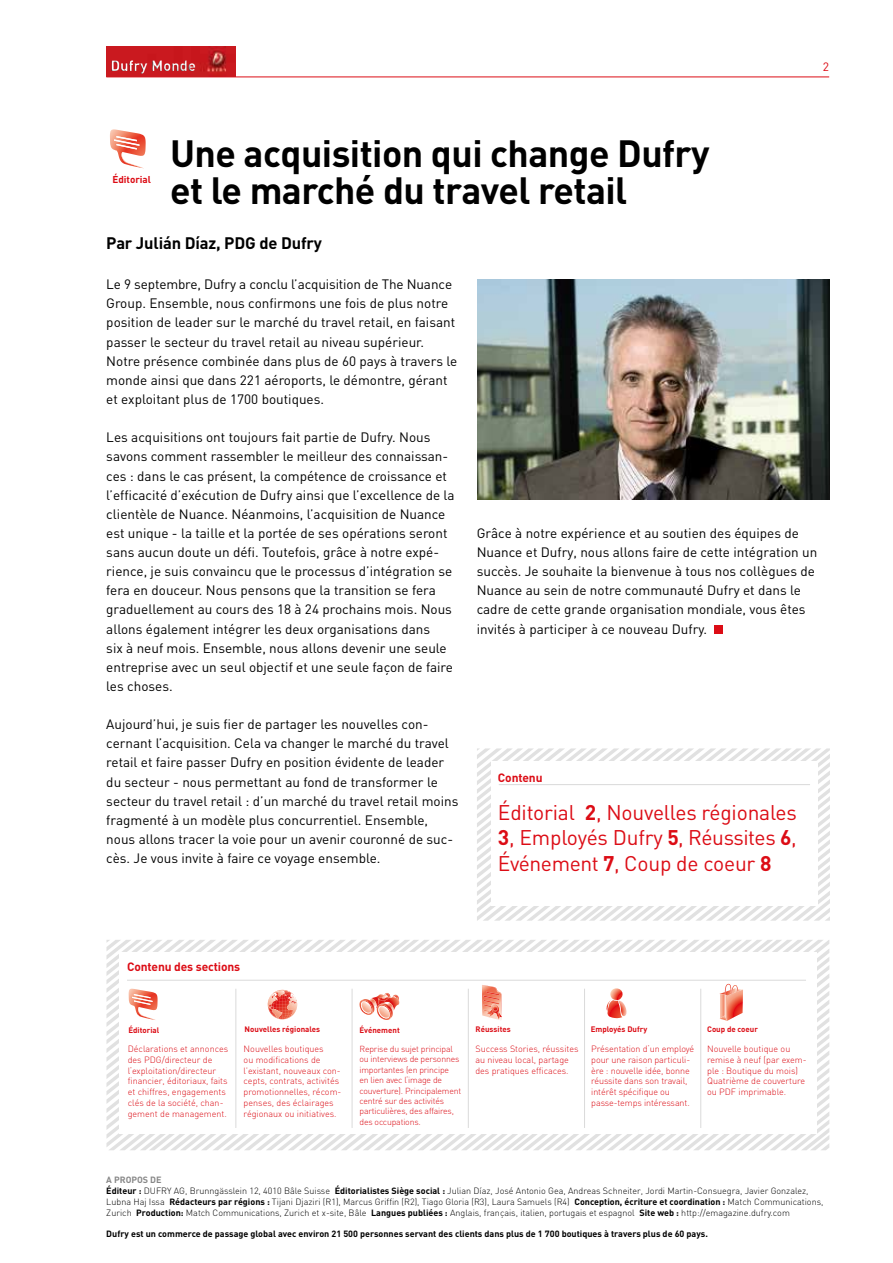
<style>
.page{position:relative;width:893px;height:1263px;background:#fff}
.page>*{position:absolute;margin:0;border:0;box-sizing:border-box;transform-origin:0 0}
.t1{font:700 37.5px/37.5px "DIN";letter-spacing:-.015em;color:#000}
.t2{font:21px/25.2px "DIN";letter-spacing:-.02em;color:#dc0c15;text-align:justify}
.t3{font:700 16.5px "DIN";letter-spacing:-.01em;color:#000}
.t4{font:700 14.7px "DIN";color:#fff}
.t5{font:13.5px/19.2px "DIN";color:#000}
.t6{font:700 12px "DIN";letter-spacing:-.01em;color:#dc0c15}
.t7{font:12px "DIN";color:#dc0c15}
.t8{font:700 9.9px "DIN";color:#dc0c15}
.t9{font:300 9px/10.8px "DIN";color:#dc0c15}
.t10{font:300 9px/10.8px "DIN";color:#000}
.t11{font:700 9px "DIN";color:#000}
.t12{font:300 8.7px/10.5px "DIN";letter-spacing:-.02em;color:#dc0c15}
.t13{font:700 7.95px "DIN";color:#dc0c15}
.s1{font-weight:700}
.s2{font-weight:700;color:#878787}
</style>
<div class="page">
<hr style="left:106px;top:77px;width:723px;height:1px;background:#dc0c15">
<div style="left:714px;top:625px;width:8px;height:9px;background:#dc0c15"></div>
<img style="left:477px;top:279px;width:353px;height:221px">
<svg style="left:477px;top:748px;width:353px;height:173px"></svg>
<div style="left:491px;top:761px;width:326px;height:145px;background:#fff"></div>
<hr style="left:499px;top:784px;width:311px;height:1px;background:#dadada">
<svg style="left:106px;top:940px;width:723px;height:210px"></svg>
<img style="left:106px;top:47px;width:130px;height:30px">
<div style="left:111px;top:58px;width:87px;height:17px;background:#c61c1f"></div>
<div style="left:110px;top:58px;width:85px;height:17px;background:#000;opacity:.75"></div>
<svg style="left:110px;top:129px;width:36px;height:40px"></svg>
<p class="t4" style="left:110px;top:56px;width:87px">Dufry Monde</p>
<p class="t8" style="left:112px;top:173px;width:40px">Éditorial</p>
<h1 class="t1" style="left:170px;top:133px;width:541px">Une acquisition qui change Dufry et le marché du travel retail</h1>
<p class="t7" style="left:823px;top:59px;width:8px">2</p>
<p class="t3" style="left:106px;top:232px;width:217px">Par Julián Díaz, PDG de Dufry</p>
<p class="t5" style="left:106px;top:274px;width:352px">Le 9 septembre, Dufry a conclu l’acquisition de The Nuance Group. Ensemble, nous confirmons une fois de plus notre position de leader sur le marché du travel retail, en faisant passer le secteur du travel retail au niveau supérieur.<br>Notre présence combinée dans plus de 60 pays à travers le monde ainsi que dans 221 aéroports, le démontre, gérant et exploitant plus de 1700 boutiques.</p>
<p class="t5" style="left:106px;top:427px;width:350px">Les acquisitions ont toujours fait partie de Dufry. Nous savons comment rassembler le meilleur des connaissan&shy;ces : dans le cas présent, la compétence de croissance et l’efficacité d’exécution de Dufry ainsi que l’excellence de la clientèle de Nuance. Néanmoins, l’acquisition de Nuance est unique - la taille et la portée de ses opérations seront sans aucun doute un défi. Toutefois, grâce à notre expé&shy;rience, je suis convaincu que le processus d’intégration se fera en douceur. Nous pensons que la transition se fera graduellement au cours des 18 à 24 prochains mois. Nous allons également intégrer les deux organisations dans<br>six à neuf mois. Ensemble, nous allons devenir une seule entreprise avec un seul objectif et une seule façon de faire les choses.</p>
<p class="t5" style="left:106px;top:714px;width:354px">Aujourd’hui, je suis fier de partager les nouvelles con&shy;cernant l’acquisition. Cela va changer le marché du travel retail et faire passer Dufry en position évidente de leader du secteur - nous permettant au fond de transformer le secteur du travel retail : d’un marché du travel retail moins fragmenté à un modèle plus concurrentiel. Ensemble, nous allons tracer la voie pour un avenir couronné de suc&shy;cès. Je vous invite à faire ce voyage ensemble.</p>
<p class="t5" style="left:477px;top:523px;width:342px">Grâce à notre expérience et au soutien des équipes de Nuance et Dufry, nous allons faire de cette intégration un succès. Je souhaite la bienvenue à tous nos collègues de Nuance au sein de notre communauté Dufry et dans le cadre de cette grande organisation mondiale, vous êtes invités à participer à ce nouveau Dufry.</p>
<p class="t6" style="left:498px;top:769px;width:46px">Contenu</p>
<h2 class="t2" style="left:498px;top:800px;width:300px">Éditorial <span class="s1">2</span>, Nouvelles régionales <span class="s1">3</span>, Employés Dufry <span class="s1">5</span>, Réussites <span class="s1">6</span>, Événement <span class="s1">7</span>, Coup de coeur <span class="s1">8</span></h2>
<p class="t6" style="left:127px;top:958px;width:115px">Contenu des sections</p>
<p class="t13" style="left:128px;top:1024px;width:32px">Éditorial</p>
<p class="t13" style="left:591px;top:1024px;width:58px">Employés Dufry</p>
<p class="t13" style="left:707px;top:1024px;width:52px">Coup de coeur</p>
<p class="t13" style="left:245px;top:1024px;width:77px">Nouvelles régionales</p>
<p class="t13" style="left:359px;top:1024px;width:42px">Événement</p>
<p class="t13" style="left:476px;top:1024px;width:37px">Réussites</p>
<p class="t9" style="left:128px;top:1043px;width:102px">Déclarations et annonces des PDG/directeur de l‘exploitation/directeur financier, éditoriaux, faits et chiffres, engagements clés de la société, chan&shy;gement de management.</p>
<p class="t9" style="left:244px;top:1043px;width:99px">Nouvelles boutiques<br>ou modifications de l’existant, nouveaux con&shy;cepts, contrats, activités promotionnelles, récom&shy;penses, des éclairages régionaux ou initiatives.</p>
<p class="t9" style="left:591px;top:1043px;width:105px">Présentation d‘un employé pour une raison particuli&shy;ère : nouvelle idée, bonne réussite dans son travail, intérêt spécifique ou passe-temps intéressant.</p>
<p class="t9" style="left:475px;top:1043px;width:105px">Success Stories, réussites au niveau local, partage des pratiques efficaces.</p>
<p class="t12" style="left:359px;top:1043px;width:103px">Reprise du sujet principal ou interviews de personnes importantes (en principe<br>en lien avec l‘image de couverture). Principalement centré sur des activités particulières, des affaires, des occupations.</p>
<p class="t9" style="left:707px;top:1043px;width:101px">Nouvelle boutique ou remise à neuf (par exem&shy;ple : Boutique du mois)<br>Quatrième de couverture ou PDF imprimable.</p>
<p class="t10" style="left:106px;top:1174px;width:719px"><span class="s2">A PROPOS DE<br></span><span class="s1">Éditeur :</span> DUFRY AG, Brunngässlein 12, 4010 Bâle Suisse <span class="s1">Éditorialistes Siège social :</span> Julian Díaz, José Antonio Gea, Andreas Schneiter, Jordi Martin-Consuegra, Javier Gonzalez, Lubna Haj Issa <span class="s1">Rédacteurs par régions :</span> Tijani Djaziri (R1), Marcus Griffin (R2), Tiago Gloria (R3), Laura Samuels (R4) <span class="s1">Conception, écriture et coordination :</span> Match Communications, Zurich <span class="s1">Production:</span> Match Communications, Zurich et x-site, Bâle <span class="s1">Langues publiées :</span> Anglais, français, italien, portugais et espagnol <span class="s1">Site web :</span> http://emagazine.dufry.com</p>
<p class="t11" style="left:106px;top:1228px;width:603px">Dufry est un commerce de passage global avec environ 21 500 personnes servant des clients dans plus de 1 700 boutiques à travers plus de 60 pays.</p>
</div>
